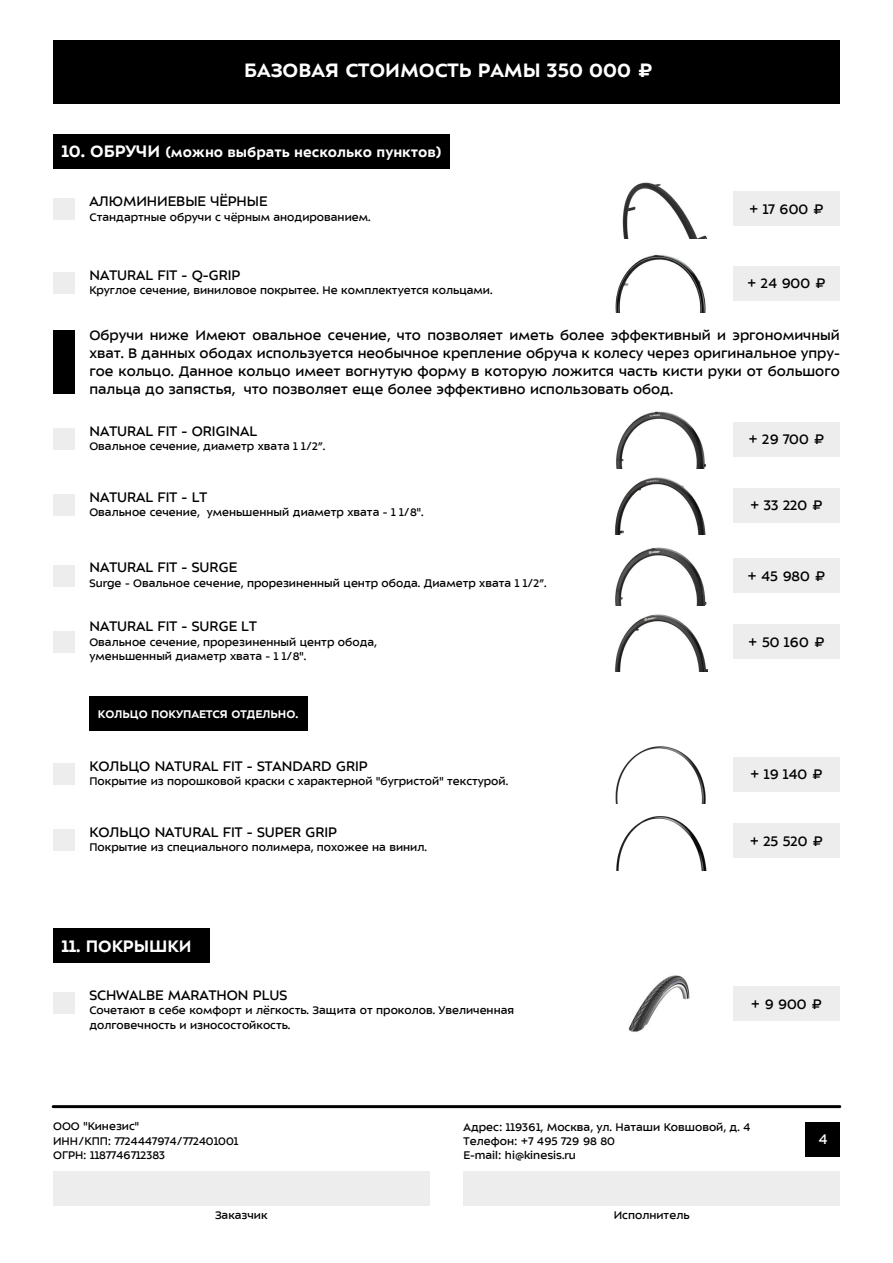
<style>
.page{position:relative;width:893px;height:1263px;background:#fff}
.page>*{position:absolute;margin:0;border:0;box-sizing:border-box;transform-origin:0 0}
.t1{font:700 21px "ALS Sector";color:#fff}
.t2{font:700 18px "ALS Sector";color:#fff}
.t3{font:15px/18px "ALS Sector";color:#000;text-align:justify}
.t4{font:700 15px "ALS Sector";color:#fff}
.t5{font:15px "ALS Sector";color:#fff}
.t6{font:12px/14.4px "ALS Sector";color:#000}
.t7{font:700 12px "ALS Sector";color:#fff}
.s1{font-size:18px}
</style>
<div class="page">
<div style="left:53px;top:40px;width:787px;height:64px;background:#000"></div>
<div style="left:53px;top:494px;width:21px;height:22px;background:#ededed"></div>
<div style="left:53px;top:428px;width:21px;height:22px;background:#ededed"></div>
<div style="left:53px;top:565px;width:21px;height:21px;background:#ededed"></div>
<div style="left:53px;top:631px;width:21px;height:21px;background:#ededed"></div>
<div style="left:53px;top:134px;width:397px;height:34px;background:#000"></div>
<div style="left:733px;top:488px;width:107px;height:34px;background:#ededed"></div>
<div style="left:733px;top:422px;width:107px;height:34px;background:#ededed"></div>
<div style="left:733px;top:192px;width:107px;height:34px;background:#ededed"></div>
<div style="left:733px;top:559px;width:107px;height:34px;background:#ededed"></div>
<div style="left:733px;top:625px;width:107px;height:34px;background:#ededed"></div>
<img style="left:615px;top:547px;width:92px;height:58px">
<img style="left:615px;top:477px;width:91px;height:58px">
<img style="left:616px;top:411px;width:90px;height:58px">
<img style="left:615px;top:614px;width:92px;height:58px">
<div style="left:53px;top:272px;width:21px;height:22px;background:#ededed"></div>
<div style="left:733px;top:266px;width:107px;height:34px;background:#ededed"></div>
<div style="left:53px;top:763px;width:21px;height:22px;background:#ededed"></div>
<div style="left:733px;top:757px;width:107px;height:34px;background:#ededed"></div>
<div style="left:53px;top:830px;width:21px;height:21px;background:#ededed"></div>
<div style="left:733px;top:823px;width:107px;height:34px;background:#ededed"></div>
<img style="left:615px;top:254px;width:91px;height:59px">
<img style="left:615px;top:746px;width:91px;height:58px">
<img style="left:616px;top:816px;width:91px;height:54px">
<div style="left:53px;top:198px;width:21px;height:21px;background:#ededed"></div>
<img style="left:622px;top:182px;width:85px;height:56px">
<div style="left:89px;top:697px;width:219px;height:34px;background:#000"></div>
<div style="left:53px;top:330px;width:21px;height:63px;background:#000"></div>
<div style="left:53px;top:993px;width:21px;height:21px;background:#ededed"></div>
<div style="left:53px;top:929px;width:157px;height:34px;background:#000"></div>
<div style="left:733px;top:986px;width:107px;height:34px;background:#ededed"></div>
<img style="left:628px;top:975px;width:62px;height:57px">
<hr style="left:53px;top:1105px;width:787px;height:3px;background:#000">
<div style="left:53px;top:1171px;width:376px;height:34px;background:#ededed"></div>
<div style="left:463px;top:1171px;width:377px;height:34px;background:#ededed"></div>
<div style="left:806px;top:1122px;width:34px;height:34px;background:#000"></div>
<h1 class="t1" style="left:244px;top:60px;width:411px">БАЗОВАЯ СТОИМОСТЬ РАМЫ 350 000 ₽</h1>
<p class="t4" style="left:62px;top:145px;width:381px"><span class="s1">10. ОБРУЧИ</span> (можно выбрать несколько пунктов)</p>
<p class="t3" style="left:90px;top:193px;width:179px">АЛЮМИНИЕВЫЕ ЧЁРНЫЕ</p>
<p class="t6" style="left:90px;top:210px;width:282px">Стандартные обручи с чёрным анодированием.</p>
<p class="t3" style="left:89px;top:266px;width:153px">NATURAL FIT - Q-GRIP</p>
<p class="t6" style="left:89px;top:283px;width:405px">Круглое сечение, виниловое покрытее. Не комплектуется кольцами.</p>
<p class="t3" style="left:749px;top:200px;width:77px">+ 17 600 ₽</p>
<p class="t3" style="left:747px;top:274px;width:80px">+ 24 900 ₽</p>
<p class="t3" style="left:89px;top:326px;width:752px">Обручи ниже Имеют овальное сечение, что позволяет иметь более эффективный и эргономичный хват. В данных ободах используется необычное крепление обруча к колесу через оригинальное упру&shy;гое кольцо. Данное кольцо имеет вогнутую форму в которую ложится часть кисти руки от большого пальца до запястья, что позволяет еще более эффективно использовать обод.</p>
<p class="t3" style="left:89px;top:422px;width:169px">NATURAL FIT - ORIGINAL</p>
<p class="t6" style="left:89px;top:439px;width:237px">Овальное сечение, диаметр хвата 1 1/2”.</p>
<p class="t3" style="left:89px;top:488px;width:119px">NATURAL FIT - LT</p>
<p class="t6" style="left:89px;top:505px;width:336px">Овальное сечение, уменьшенный диаметр хвата - 1 1/8".</p>
<p class="t3" style="left:89px;top:558px;width:149px">NATURAL FIT - SURGE</p>
<p class="t6" style="left:89px;top:575px;width:459px">Surge - Овальное сечение, прорезиненный центр обода. Диаметр хвата 1 1/2”.</p>
<p class="t3" style="left:89px;top:617px;width:169px">NATURAL FIT - SURGE LT</p>
<p class="t6" style="left:89px;top:635px;width:289px">Овальное сечение, прорезиненный центр обода, уменьшенный диаметр хвата - 1 1/8".</p>
<p class="t7" style="left:98px;top:708px;width:202px">КОЛЬЦО ПОКУПАЕТСЯ ОТДЕЛЬНО.</p>
<p class="t3" style="left:89px;top:757px;width:280px">КОЛЬЦО NATURAL FIT - STANDARD GRIP</p>
<p class="t6" style="left:89px;top:774px;width:420px">Покрытие из порошковой краски с характерной "бугристой" текстурой.</p>
<p class="t3" style="left:89px;top:823px;width:249px">КОЛЬЦО NATURAL FIT - SUPER GRIP</p>
<p class="t6" style="left:89px;top:840px;width:339px">Покрытие из специального полимера, похожее на винил.</p>
<h2 class="t2" style="left:62px;top:937px;width:131px">11. ПОКРЫШКИ</h2>
<p class="t3" style="left:89px;top:986px;width:200px">SCHWALBE MARATHON PLUS</p>
<p class="t6" style="left:89px;top:1003px;width:426px">Сочетают в себе комфорт и лёгкость. Защита от проколов. Увеличенная долговечность и износостойкость.</p>
<p class="t3" style="left:749px;top:430px;width:78px">+ 29 700 ₽</p>
<p class="t3" style="left:750px;top:496px;width:75px">+ 33 220 ₽</p>
<p class="t3" style="left:747px;top:567px;width:80px">+ 45 980 ₽</p>
<p class="t3" style="left:748px;top:633px;width:78px">+ 50 160 ₽</p>
<p class="t3" style="left:750px;top:765px;width:75px">+ 19 140 ₽</p>
<p class="t3" style="left:750px;top:832px;width:75px">+ 25 520 ₽</p>
<p class="t3" style="left:751px;top:995px;width:73px">+ 9 900 ₽</p>
<p class="t6" style="left:53px;top:1119px;width:187px">ООО "Кинезис"<br>ИНН/КПП: 7724447974/772401001<br>ОГРН: 1187746712383</p>
<p class="t6" style="left:464px;top:1119px;width:288px">Адрес: 119361, Москва, ул. Наташи Ковшовой, д. 4<br>Телефон: +7 495 729 98 80<br>E-mail: hi@kinesis.ru</p>
<p class="t6" style="left:215px;top:1208px;width:54px">Заказчик</p>
<p class="t6" style="left:614px;top:1208px;width:77px">Исполнитель</p>
<p class="t5" style="left:818px;top:1131px;width:10px">4</p>
</div>
